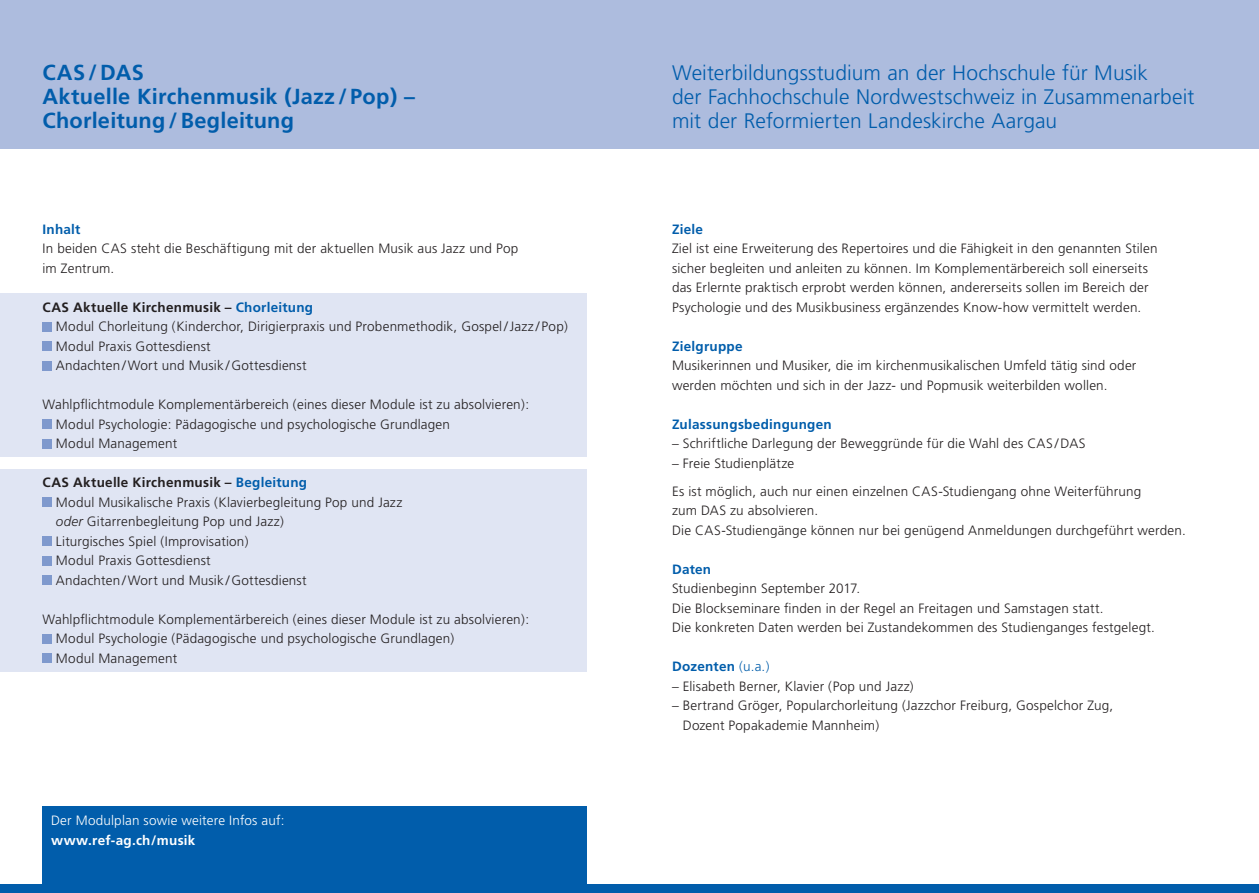
<style>
.page{position:relative;width:1259px;height:893px;background:#fff}
.page>*{position:absolute;margin:0;border:0;box-sizing:border-box;transform-origin:0 0}
.t1{font:700 21.75px/24px "Frutiger";letter-spacing:.01em;color:#015dab}
.t2{font:300 21px/24px "Frutiger";letter-spacing:.005em;color:#015dab}
.t3{font:300 13.5px/19.5px "Frutiger";letter-spacing:.015em;color:#231f20}
.t4{font:700 13.5px "Frutiger";letter-spacing:.02em;color:#231f20}
.t5{font:700 13.5px "Frutiger";letter-spacing:.02em;color:#015dab}
.t6{font:300 13.5px "Frutiger";letter-spacing:.015em;color:#fff}
.t7{font:700 13.5px "Frutiger";letter-spacing:.02em;color:#fff}
.s1{font-weight:700;color:#015dab}
.s2{color:#015dab}
.s3{font-style:italic}
.s4{font-weight:300}
</style>
<div class="page">
<div style="left:0;top:469px;width:587px;height:202px;background:#e0e5f3"></div>
<div style="left:0;top:293px;width:587px;height:164px;background:#e0e5f3"></div>
<div style="left:0;top:884px;width:1259px;height:9px;background:#015dab"></div>
<div style="left:0;top:0;width:1259px;height:149px;background:#adbcde"></div>
<div style="left:43px;top:322px;width:9px;height:9px;background:#7f99cd"></div>
<div style="left:43px;top:341px;width:9px;height:10px;background:#7f99cd"></div>
<div style="left:43px;top:361px;width:9px;height:9px;background:#7f99cd"></div>
<div style="left:43px;top:419px;width:9px;height:10px;background:#7f99cd"></div>
<div style="left:43px;top:439px;width:9px;height:9px;background:#7f99cd"></div>
<div style="left:43px;top:497px;width:9px;height:10px;background:#7f99cd"></div>
<div style="left:43px;top:536px;width:9px;height:10px;background:#7f99cd"></div>
<div style="left:43px;top:556px;width:9px;height:9px;background:#7f99cd"></div>
<div style="left:43px;top:575px;width:9px;height:10px;background:#7f99cd"></div>
<div style="left:43px;top:634px;width:9px;height:9px;background:#7f99cd"></div>
<div style="left:43px;top:653px;width:9px;height:10px;background:#7f99cd"></div>
<div style="left:43px;top:806px;width:544px;height:78px;background:#015dab"></div>
<p class="t1" style="left:43px;top:60px;width:374px">CAS / DAS<br>Aktuelle Kirchenmusik (Jazz / Pop) –<br>Chorleitung / Begleitung</p>
<p class="t2" style="left:672px;top:60px;width:524px">Weiterbildungsstudium an der Hochschule für Musik<br>der Fachhochschule Nordwestschweiz in Zusammenarbeit mit der Reformierten Landeskirche Aargau</p>
<p class="t3" style="left:43px;top:219px;width:477px"><span class="s1">Inhalt<br></span>In beiden CAS steht die Beschäftigung mit der aktuellen Musik aus Jazz und Pop im Zentrum.</p>
<p class="t4" style="left:43px;top:299px;width:272px">CAS Aktuelle Kirchenmusik – <span class="s2">Chorleitung</span></p>
<p class="t3" style="left:56px;top:317px;width:513px">Modul Chorleitung (Kinderchor, Dirigierpraxis und Probenmethodik, Gospel /Jazz / Pop)</p>
<p class="t3" style="left:56px;top:336px;width:156px">Modul Praxis Gottesdienst</p>
<p class="t3" style="left:56px;top:356px;width:252px">Andachten /Wort und Musik / Gottesdienst</p>
<p class="t3" style="left:43px;top:395px;width:488px">Wahlpflichtmodule Komplementärbereich (eines dieser Module ist zu absolvieren):</p>
<p class="t3" style="left:56px;top:414px;width:395px">Modul Psychologie: Pädagogische und psychologische Grundlagen</p>
<p class="t3" style="left:56px;top:434px;width:123px">Modul Management</p>
<p class="t4" style="left:43px;top:475px;width:266px">CAS Aktuelle Kirchenmusik – <span class="s2">Begleitung</span></p>
<p class="t3" style="left:56px;top:492px;width:348px">Modul Musikalische Praxis (Klavierbegleitung Pop und Jazz <span class="s3">oder</span> Gitarrenbegleitung Pop und Jazz)</p>
<p class="t3" style="left:56px;top:531px;width:194px">Liturgisches Spiel (Improvisation)</p>
<p class="t3" style="left:56px;top:551px;width:156px">Modul Praxis Gottesdienst</p>
<p class="t3" style="left:56px;top:570px;width:252px">Andachten /Wort und Musik / Gottesdienst</p>
<p class="t3" style="left:43px;top:609px;width:488px">Wahlpflichtmodule Komplementärbereich (eines dieser Module ist zu absolvieren):</p>
<p class="t3" style="left:56px;top:629px;width:400px">Modul Psychologie (Pädagogische und psychologische Grundlagen)</p>
<p class="t3" style="left:56px;top:648px;width:123px">Modul Management</p>
<p class="t6" style="left:51px;top:813px;width:235px">Der Modulplan sowie weitere Infos auf:</p>
<p class="t7" style="left:51px;top:832px;width:146px">www.ref-ag.ch/musik</p>
<p class="t5" style="left:672px;top:221px;width:33px">Ziele</p>
<p class="t3" style="left:672px;top:239px;width:487px">Ziel ist eine Erweiterung des Repertoires und die Fähigkeit in den genannten Stilen sicher begleiten und anleiten zu können. Im Komplementärbereich soll einerseits das Erlernte praktisch erprobt werden können, andererseits sollen im Bereich der Psychologie und des Musikbusiness ergänzendes Know-how vermittelt werden.</p>
<p class="t5" style="left:672px;top:338px;width:72px">Zielgruppe</p>
<p class="t3" style="left:672px;top:356px;width:466px">Musikerinnen und Musiker, die im kirchenmusikalischen Umfeld tätig sind oder werden möchten und sich in der Jazz- und Popmusik weiterbilden wollen.</p>
<p class="t5" style="left:672px;top:416px;width:161px">Zulassungsbedingungen</p>
<p class="t3" style="left:672px;top:434px;width:415px">– Schriftliche Darlegung der Beweggründe für die Wahl des CAS /DAS</p>
<p class="t3" style="left:672px;top:453px;width:124px">– Freie Studienplätze</p>
<p class="t3" style="left:672px;top:481px;width:471px">Es ist möglich, auch nur einen einzelnen CAS-Studiengang ohne Weiterführung zum DAS zu absolvieren.</p>
<p class="t3" style="left:672px;top:520px;width:515px">Die CAS-Studiengänge können nur bei genügend Anmeldungen durchgeführt werden.</p>
<p class="t5" style="left:672px;top:561px;width:41px">Daten</p>
<p class="t3" style="left:672px;top:579px;width:190px">Studienbeginn September 2017.</p>
<p class="t3" style="left:672px;top:598px;width:433px">Die Blockseminare finden in der Regel an Freitagen und Samstagen statt.</p>
<p class="t3" style="left:672px;top:618px;width:484px">Die konkreten Daten werden bei Zustandekommen des Studienganges festgelegt.</p>
<p class="t5" style="left:672px;top:659px;width:99px">Dozenten <span class="s4">(u.a.)</span></p>
<p class="t3" style="left:672px;top:676px;width:243px">– Elisabeth Berner, Klavier (Pop und Jazz)</p>
<p class="t3" style="left:683px;top:696px;width:432px;text-indent:-11px">– Bertrand Gröger, Popularchorleitung (Jazzchor Freiburg, Gospelchor Zug,<br>Dozent Popakademie Mannheim)</p>
</div>
